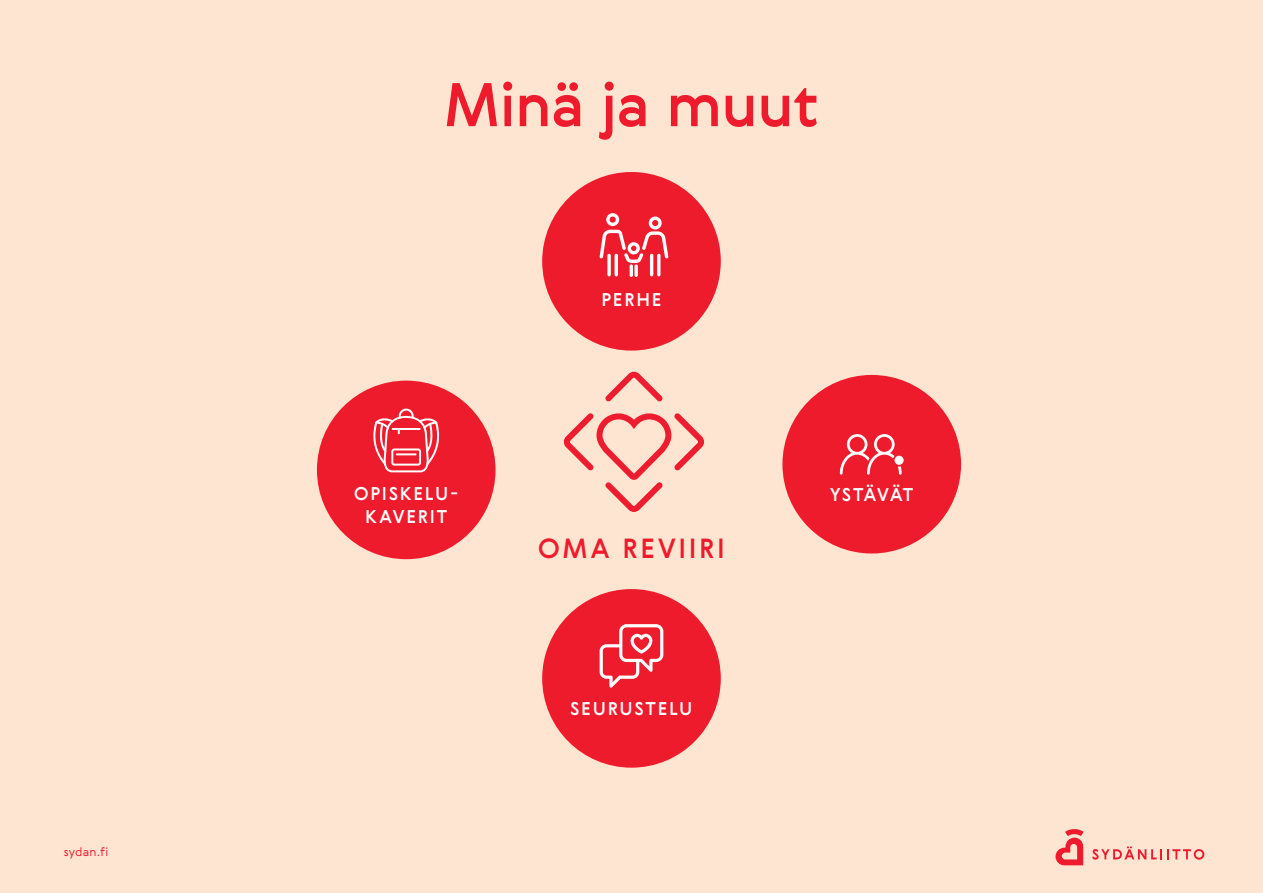
<style>
.page{position:relative;width:1263px;height:893px;background:#fee5d2}
.page>*{position:absolute;margin:0;border:0;box-sizing:border-box;transform-origin:0 0}
.aloitusotsikot{font:500 60px "Gerbera";letter-spacing:-.01em;color:#ee1b2c}
.pallotekstit_keski{font:500 27px "Gerbera";letter-spacing:.1em;color:#ee1b2c}
.pallotekstit{font:500 18px/22.5px "Gerbera";letter-spacing:.1em;color:#fff;text-align:center}
.pallotekstit-2{font:500 18px "Gerbera";letter-spacing:.05em;color:#fff}
.t1{font:300 12px "Gerbera";letter-spacing:.015em;color:#ee1b2c}
</style>
<div class="page">
<div style="left:782px;top:375px;width:179px;height:178px;background:#ee1b2c;border-radius:50%"></div>
<div style="left:542px;top:589px;width:179px;height:179px;background:#ee1b2c;border-radius:50%"></div>
<svg style="left:600px;top:624px;width:63px;height:64px"></svg>
<div style="left:317px;top:381px;width:178px;height:178px;background:#ee1b2c;border-radius:50%"></div>
<svg style="left:373px;top:409px;width:67px;height:63px"></svg>
<div style="left:542px;top:172px;width:179px;height:179px;background:#ee1b2c;border-radius:50%"></div>
<svg style="left:599px;top:213px;width:69px;height:64px"></svg>
<svg style="left:634px;top:264px;width:4px;height:13px"></svg>
<svg style="left:840px;top:434px;width:62px;height:41px"></svg>
<svg style="left:605px;top:371px;width:58px;height:31px"></svg>
<svg style="left:563px;top:413px;width:141px;height:99px"></svg>
<svg style="left:1055px;top:829px;width:29px;height:36px"></svg>
<svg style="left:1092px;top:846px;width:112px;height:14px"></svg>
<p class="t1" style="left:64px;top:844px;width:46px">sydan.fi</p>
<p class="aloitusotsikot" style="left:443px;top:64px;width:378px">Minä ja muut</p>
<p class="pallotekstit" style="left:601px;top:288px;width:62px">PERHE</p>
<p class="pallotekstit" style="left:354px;top:482px;width:106px">OPISKELU-<br>KAVERIT</p>
<p class="pallotekstit_keski" style="left:538px;top:530px;width:188px">OMA REVIIRI</p>
<p class="pallotekstit" style="left:570px;top:697px;width:124px">SEURUSTELU</p>
<p class="pallotekstit-2" style="left:830px;top:482px;width:85px">YSTÄVÄT</p>
</div>
